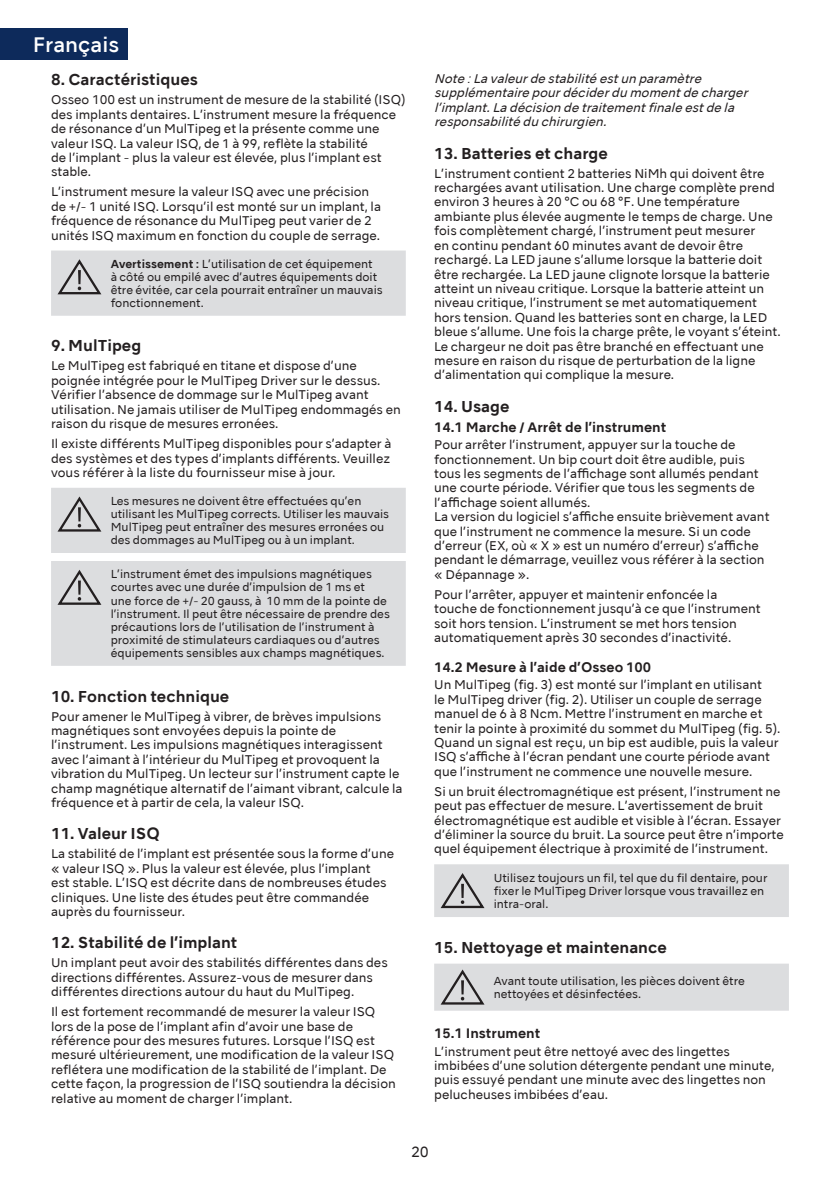
<style>
.page{position:relative;width:840px;height:1191px;background:#fff}
.page>*{position:absolute;margin:0;border:0;box-sizing:border-box;transform-origin:0 0}
.t1{font:500 20px "NSKTSRE";color:#fff}
.t2{font:700 15px "NSKTSRE";color:#231f20}
.t3{font:14px "NSKTSRE";color:#231f20}
.t4{font:700 13px "NSKTSRE";color:#231f20}
.t5{font:12px/14.4px "NSKTSRE";color:#231f20}
.t6{font:italic 12px/14.4px "NSKTSRE";color:#231f20}
.t7{font:11px/13.2px "NSKTSRE";color:#231f20}
.s1{font-weight:700}
</style>
<div class="page">
<div style="left:0;top:28px;width:128px;height:32px;background:#0d2a5b"></div>
<div style="left:51px;top:250px;width:354px;height:66px;background:#dcdddf"></div>
<div style="left:51px;top:488px;width:354px;height:65px;background:#dcdddf"></div>
<div style="left:51px;top:561px;width:354px;height:105px;background:#dcdddf"></div>
<div style="left:434px;top:864px;width:354px;height:53px;background:#dcdddf"></div>
<div style="left:434px;top:963px;width:354px;height:47px;background:#dcdddf"></div>
<h1 class="t1" style="left:33px;top:31px;width:88px">Français</h1>
<p class="t2" style="left:51px;top:70px;width:148px">8. Caractéristiques</p>
<p class="t5" style="left:51px;top:93px;width:356px">Osseo 100 est un instrument de mesure de la stabilité (ISQ) des implants dentaires. L’instrument mesure la fréquence de résonance d’un MulTipeg et la présente comme une valeur ISQ. La valeur ISQ, de 1 à 99, reflète la stabilité<br>de l’implant - plus la valeur est élevée, plus l’implant est stable.</p>
<p class="t5" style="left:51px;top:185px;width:331px">L’instrument mesure la valeur ISQ avec une précision de +/- 1 unité ISQ. Lorsqu’il est monté sur un implant, la fréquence de résonance du MulTipeg peut varier de 2 unités ISQ maximum en fonction du couple de serrage.</p>
<p class="t7" style="left:111px;top:257px;width:273px"><span class="s1">Avertissement :</span> L’utilisation de cet équipement<br>à côté ou empilé avec d’autres équipements doit être évitée, car cela pourrait entraîner un mauvais fonctionnement.</p>
<p class="t2" style="left:51px;top:336px;width:92px">9. MulTipeg</p>
<p class="t5" style="left:51px;top:359px;width:351px">Le MulTipeg est fabriqué en titane et dispose d’une poignée intégrée pour le MulTipeg Driver sur le dessus.<br>Vérifier l’absence de dommage sur le MulTipeg avant utilisation. Ne jamais utiliser de MulTipeg endommagés en raison du risque de mesures erronées.</p>
<p class="t5" style="left:51px;top:436px;width:341px;text-align:justify">Il existe différents MulTipeg disponibles pour s’adapter à des systèmes et des types d’implants différents. Veuillez vous référer à la liste du fournisseur mise à jour.</p>
<p class="t7" style="left:111px;top:494px;width:280px">Les mesures ne doivent être effectuées qu’en utilisant les MulTipeg corrects. Utiliser les mauvais MulTipeg peut entraîner des mesures erronées ou des dommages au MulTipeg ou à un implant.</p>
<p class="t7" style="left:111px;top:567px;width:280px">L’instrument émet des impulsions magnétiques courtes avec une durée d’impulsion de 1 ms et<br>une force de +/- 20 gauss, à 10 mm de la pointe de l’instrument. Il peut être nécessaire de prendre des précautions lors de l’utilisation de l’instrument à proximité de stimulateurs cardiaques ou d’autres équipements sensibles aux champs magnétiques.</p>
<p class="t2" style="left:51px;top:686px;width:180px">10. Fonction technique</p>
<p class="t5" style="left:51px;top:709px;width:353px">Pour amener le MulTipeg à vibrer, de brèves impulsions magnétiques sont envoyées depuis la pointe de l’instrument. Les impulsions magnétiques interagissent avec l’aimant à l’intérieur du MulTipeg et provoquent la vibration du MulTipeg. Un lecteur sur l’instrument capte le champ magnétique alternatif de l’aimant vibrant, calcule la fréquence et à partir de cela, la valeur ISQ.</p>
<p class="t2" style="left:51px;top:823px;width:110px">11. Valeur ISQ</p>
<p class="t5" style="left:51px;top:846px;width:344px">La stabilité de l’implant est présentée sous la forme d’une « valeur ISQ ». Plus la valeur est élevée, plus l’implant<br>est stable. L’ISQ est décrite dans de nombreuses études cliniques. Une liste des études peut être commandée auprès du fournisseur.</p>
<p class="t2" style="left:51px;top:932px;width:188px">12. Stabilité de l’implant</p>
<p class="t5" style="left:51px;top:955px;width:338px">Un implant peut avoir des stabilités différentes dans des directions différentes. Assurez-vous de mesurer dans différentes directions autour du haut du MulTipeg.</p>
<p class="t5" style="left:51px;top:1004px;width:346px">Il est fortement recommandé de mesurer la valeur ISQ lors de la pose de l’implant afin d’avoir une base de référence pour des mesures futures. Lorsque l’ISQ est mesuré ultérieurement, une modification de la valeur ISQ reflétera une modification de la stabilité de l’implant. De cette façon, la progression de l’ISQ soutiendra la décision relative au moment de charger l’implant.</p>
<p class="t6" style="left:434px;top:71px;width:319px">Note :Lavaleurdestabilitéestun paramètre supplémentairepourdéciderdu momentdecharger l’implant.Ladécision detraitementfinaleestdela responsabilitédu chirurgien.</p>
<p class="t2" style="left:434px;top:143px;width:175px">13. Batteries et charge</p>
<p class="t5" style="left:434px;top:166px;width:348px">L’instrument contient 2 batteries NiMh qui doivent être rechargées avant utilisation. Une charge complète prend environ 3 heures à 20 °C ou 68 °F. Une température ambiante plus élevée augmente le temps de charge. Une fois complètement chargé, l’instrument peut mesurer<br>en continu pendant 60 minutes avant de devoir être rechargé. La LED jaune s’allume lorsque la batterie doit être rechargée. La LED jaune clignote lorsque la batterie atteint un niveau critique. Lorsque la batterie atteint un niveau critique, l’instrument se met automatiquement hors tension. Quand les batteries sont en charge, la LED bleue s’allume. Une fois la charge prête, le voyant s’éteint.<br>Le chargeur ne doit pas être branché en effectuant une mesure en raison du risque de perturbation de la ligne d’alimentation qui complique la mesure.</p>
<p class="t2" style="left:434px;top:396px;width:77px">14. Usage</p>
<p class="t4" style="left:434px;top:418px;width:233px">14.1 Marche / Arrêt de l’instrument</p>
<p class="t5" style="left:434px;top:437px;width:337px">Pour arrêter l’instrument, appuyer sur la touche de fonctionnement. Un bip court doit être audible, puis tous les segments de l’affichage sont allumés pendant une courte période. Vérifier que tous les segments de l’affichage soient allumés.<br>La version du logiciel s’affiche ensuite brièvement avant que l’instrument ne commence la mesure. Si un code d’erreur (EX, où « X » est un numéro d’erreur) s’affiche pendant le démarrage, veuillez vous référer à la section « Dépannage ».</p>
<p class="t5" style="left:434px;top:587px;width:328px">Pour l’arrêter, appuyer et maintenir enfoncée la touche de fonctionnement jusqu’à ce que l’instrument soit hors tension. L’instrument se met hors tension automatiquement après 30 secondes d’inactivité.</p>
<p class="t4" style="left:434px;top:658px;width:218px">14.2 Mesure à l’aide d’Osseo 100</p>
<p class="t5" style="left:434px;top:677px;width:347px">Un MulTipeg (fig. 3) est monté sur l’implant en utilisant<br>le MulTipeg driver (fig. 2). Utiliser un couple de serrage manuel de 6 à 8 Ncm. Mettre l’instrument en marche et tenir la pointe à proximité du sommet du MulTipeg (fig. 5).<br>Quand un signal est reçu, un bip est audible, puis la valeur ISQ s’affiche à l’écran pendant une courte période avant que l’instrument ne commence une nouvelle mesure.</p>
<p class="t5" style="left:434px;top:784px;width:351px">Si un bruit électromagnétique est présent, l’instrument ne peut pas effectuer de mesure. L’avertissement de bruit électromagnétique est audible et visible à l’écran. Essayer d’éliminer la source du bruit. La source peut être n’importe quel équipement électrique à proximité de l’instrument.</p>
<p class="t7" style="left:493px;top:871px;width:275px">Utilisez toujours un fil, tel que du fil dentaire, pour fixer le MulTipeg Driver lorsque vous travaillez en intra-oral.</p>
<p class="t2" style="left:434px;top:937px;width:234px">15. Nettoyage et maintenance</p>
<p class="t7" style="left:493px;top:974px;width:252px">Avant toute utilisation, les pièces doivent être nettoyées et désinfectées.</p>
<p class="t4" style="left:434px;top:1024px;width:108px">15.1 Instrument</p>
<p class="t5" style="left:434px;top:1044px;width:342px">L’instrument peut être nettoyé avec des lingettes imbibées d’une solution détergente pendant une minute, puis essuyé pendant une minute avec des lingettes non pelucheuses imbibées d’eau.</p>
<p class="t3" style="left:411px;top:1142px;width:19px">20</p>
<p class="t3" style="left:415px;top:1142px;width:10px">5</p>
</div>
